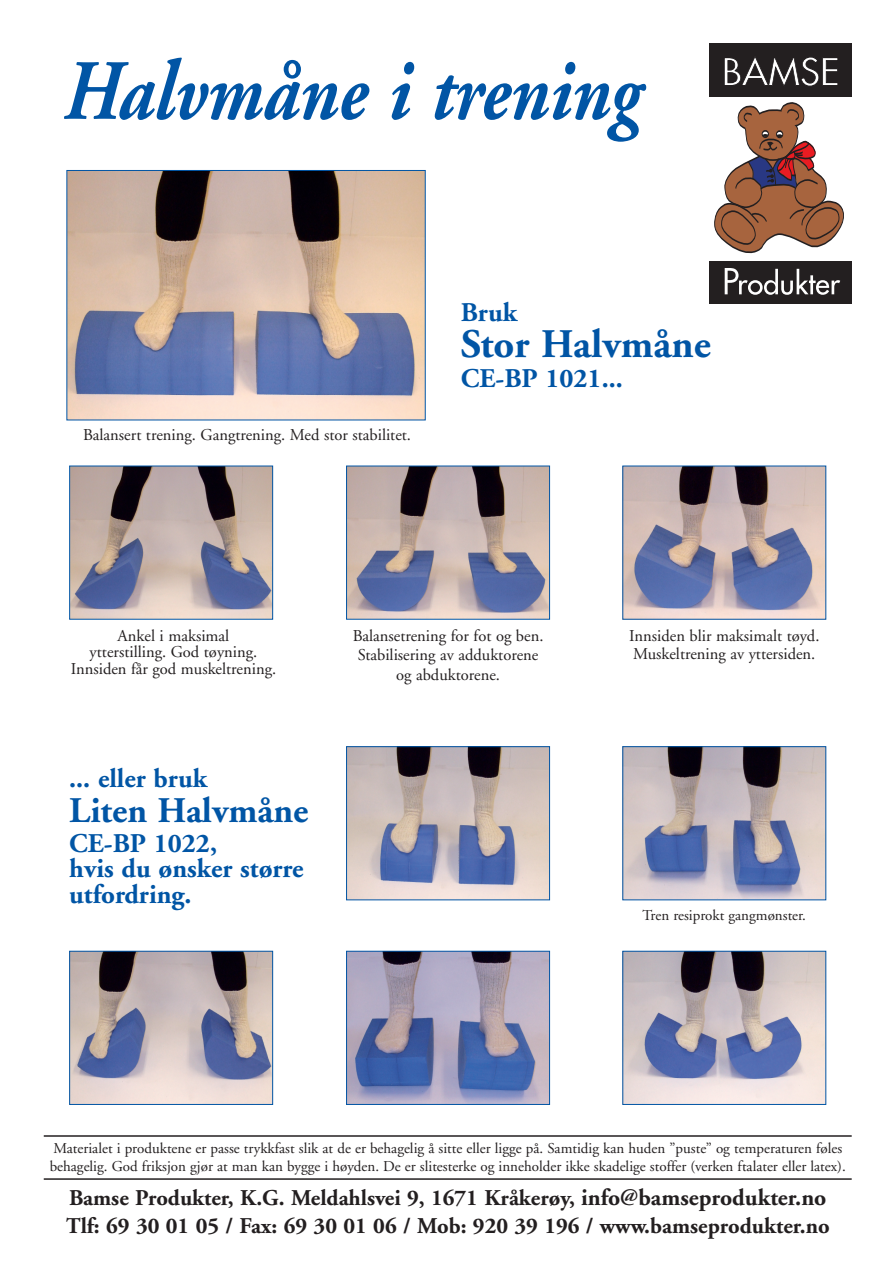
<style>
.page{position:relative;width:893px;height:1263px;background:#fff}
.page>*{position:absolute;margin:0;border:0;box-sizing:border-box;transform-origin:0 0}
.t1{font:italic 700 85.5px "Adobe Garamond";color:#0155a5;scale:.84 1}
.t2{font:700 40.5px "Adobe Garamond";color:#0155a5}
.t3{font:700 36px "Adobe Garamond";color:#0155a5}
.t4{font:700 27px/25.5px "Adobe Garamond";color:#0155a5}
.t5{font:700 22.5px/27.5px "Adobe Garamond";color:#231f20}
.t6{font:16.5px/16.5px "Adobe Garamond";color:#231f20;text-align:center}
.t7{font:15px/18px "Adobe Garamond";color:#231f20}
.s1{font-size:23.55px}
</style>
<div class="page">
<div style="left:709px;top:44px;width:143px;height:53px;background:#231f20"></div>
<div style="left:709px;top:262px;width:142px;height:42px;background:#231f20"></div>
<svg style="left:724px;top:57px;width:114px;height:29px"></svg>
<svg style="left:725px;top:268px;width:115px;height:27px"></svg>
<svg style="left:714px;top:102px;width:130px;height:151px"></svg>
<hr style="left:44px;top:1178px;width:808px;height:2px;background:#231f20">
<hr style="left:44px;top:1135px;width:808px;height:2px;background:#231f20">
<img style="left:71px;top:468px;width:200px;height:150px">
<div style="left:69px;top:466px;width:204px;height:154px;border:1px solid #0155a5"></div>
<img style="left:348px;top:468px;width:200px;height:150px">
<div style="left:346px;top:466px;width:204px;height:154px;border:1px solid #0155a5"></div>
<img style="left:624px;top:468px;width:200px;height:150px">
<img style="left:348px;top:748px;width:200px;height:150px">
<div style="left:346px;top:746px;width:204px;height:154px;border:1px solid #0155a5"></div>
<img style="left:624px;top:748px;width:200px;height:150px">
<div style="left:622px;top:746px;width:204px;height:154px;border:1px solid #0155a5"></div>
<img style="left:71px;top:953px;width:200px;height:150px">
<div style="left:69px;top:951px;width:204px;height:154px;border:1px solid #0155a5"></div>
<img style="left:348px;top:953px;width:200px;height:150px">
<div style="left:346px;top:951px;width:204px;height:154px;border:1px solid #0155a5"></div>
<img style="left:624px;top:953px;width:200px;height:150px">
<div style="left:622px;top:951px;width:204px;height:154px;border:1px solid #0155a5"></div>
<img style="left:68px;top:172px;width:356px;height:246px">
<div style="left:66px;top:170px;width:360px;height:250px;border:1px solid #0155a5"></div>
<h1 class="t1" style="left:64px;top:58px;width:688px">Halvmåne i trening</h1>
<p class="t6" style="left:83px;top:428px;width:330px">Balansert trening. Gangtrening. Med stor stabilitet.</p>
<h3 class="t4" style="left:461px;top:302px;width:58px">Bruk</h3>
<h2 class="t2" style="left:461px;top:328px;width:251px">Stor Halvmåne</h2>
<h3 class="t4" style="left:461px;top:368px;width:163px">CE-BP 1021...</h3>
<p class="t6" style="left:71px;top:628px;width:207px">Ankel i maksimal<br>ytterstilling. God tøyning.<br>Innsiden får god muskeltrening.</p>
<p class="t6" style="left:353px;top:627px;width:192px;line-height:19.5px">Balansetrening for fot og ben.<br>Stabilisering av adduktorene og abduktorene.</p>
<p class="t6" style="left:629px;top:628px;width:192px;line-height:18px;text-align:left">Innsiden blir maksimalt tøyd.<br>Muskeltrening av yttersiden.</p>
<h3 class="t4" style="left:69px;top:768px;width:139px">... eller bruk</h3>
<h3 class="t3" style="left:69px;top:796px;width:241px">Liten Halvmåne</h3>
<h3 class="t4" style="left:69px;top:833px;width:236px">CE-BP 1022,<br>hvis du ønsker større utfordring.</h3>
<p class="t7" style="left:643px;top:907px;width:165px">Tren resiprokt gangmønster.</p>
<p class="t7" style="left:50px;top:1141px;width:798px">Materialet i produktene er passe trykkfast slik at de er behagelig å sitte eller ligge på. Samtidig kan huden ”puste” og temperaturen føles behagelig. God friksjon gjør at man kan bygge i høyden. De er slitesterke og inneholder ikke skadelige stoffer (verken ftalater eller latex).</p>
<h3 class="t5" style="left:66px;top:1186px;width:765px">Bamse Produkter, K.G. Meldahlsvei 9, 1671 Kråkerøy, <span class="s1">info@bamseprodukter.no<br></span>Tlf: 69 30 01 05 / Fax: 69 30 01 06 / Mob: 920 39 196 / www.bamseprodukter.no</h3>
</div>
